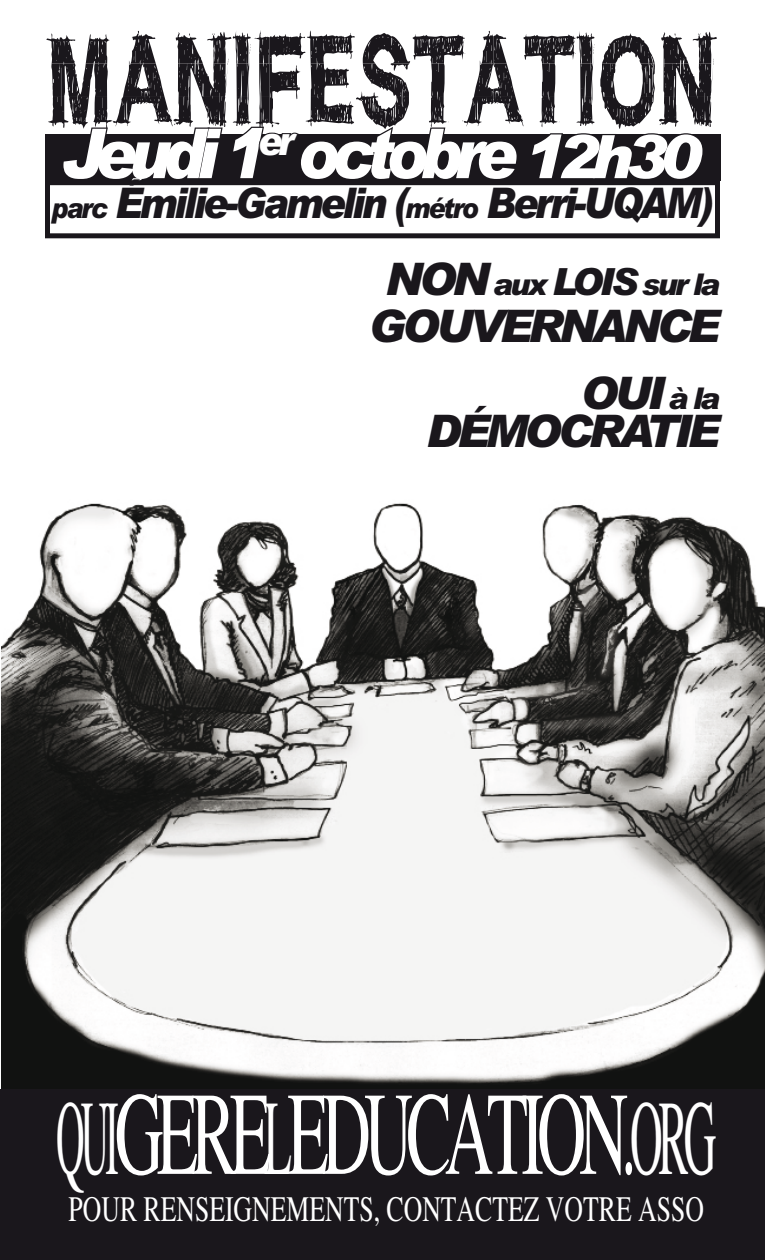
<style>
.page{position:relative;width:765px;height:1260px;background:#fff}
.page>*{position:absolute;margin:0;border:0;box-sizing:border-box;transform-origin:0 0}
.t1{font:118.12px "Times";letter-spacing:-.1em;color:#fff;scale:.57 1}
.t2{font:italic 900 69px "Arial";letter-spacing:-.12em;color:#fff;scale:.91 1}
.t3{font:italic 900 45px/67.5px "Arial";letter-spacing:-.09em;color:#1a171c;text-align:right}
.t4{font:italic 900 42.25px "Arial";letter-spacing:-.08em;color:#1a171c;scale:.9 1}
.t5{font:35.75px "Times";color:#fff;scale:.72 1}
.t6{font:italic 900 30px "Arial";letter-spacing:-.09em;color:#1a171c}
.s1{font-size:60px}
.s2{font-size:28.25px}
.s3{font-size:45px}
.s4{font-size:37.5px}
.s5{font-size:30px}
.s6{font-size:106.38px}
</style>
<div class="page">
<img style="left:2px;top:503px;width:763px;height:586px">
<img style="left:93px;top:97px;width:20px;height:27px">
<img style="left:48px;top:97px;width:41px;height:27px">
<img style="left:687px;top:97px;width:25px;height:27px">
<img style="left:661px;top:97px;width:18px;height:27px">
<img style="left:113px;top:97px;width:30px;height:27px">
<img style="left:143px;top:97px;width:518px;height:27px">
<img style="left:259px;top:30px;width:11px;height:29px">
<img style="left:698px;top:32px;width:19px;height:27px">
<img style="left:663px;top:32px;width:24px;height:27px">
<img style="left:603px;top:54px;width:51px;height:5px">
<img style="left:579px;top:31px;width:15px;height:28px">
<img style="left:524px;top:54px;width:50px;height:5px">
<img style="left:235px;top:31px;width:15px;height:28px">
<img style="left:213px;top:32px;width:16px;height:31px">
<img style="left:356px;top:97px;width:53px;height:27px">
<img style="left:270px;top:97px;width:10px;height:27px">
<img style="left:429px;top:97px;width:18px;height:27px">
<img style="left:464px;top:97px;width:30px;height:27px">
<img style="left:306px;top:100px;width:48px;height:24px">
<img style="left:296px;top:97px;width:62px;height:3px">
<img style="left:178px;top:32px;width:25px;height:31px">
<img style="left:131px;top:31px;width:25px;height:32px">
<img style="left:86px;top:34px;width:22px;height:29px">
<img style="left:46px;top:33px;width:29px;height:30px">
<img style="left:228px;top:59px;width:486px;height:4px">
<img style="left:105px;top:33px;width:594px;height:21px">
<img style="left:482px;top:31px;width:33px;height:32px">
<img style="left:51px;top:63px;width:660px;height:34px">
<img style="left:138px;top:63px;width:575px;height:24px">
<img style="left:430px;top:34px;width:35px;height:29px">
<img style="left:270px;top:33px;width:160px;height:30px">
<div style="left:1px;top:1089px;width:764px;height:171px;background:#1a171c"></div>
<svg style="left:49px;top:124px;width:666px;height:56px"></svg>
<div style="left:45px;top:180px;width:675px;height:58px;border:5px solid #1a171c"></div>
<h2 class="t2" style="left:64px;top:114px;width:702px">Jeudi 1<sup>er</sup> octobre <span class="s1">12h30</span></h2>
<p class="t4" style="left:52px;top:179px;width:737px"><span class="s2">parc</span> Émilie-Gamelin (<span class="s2">métro</span> Berri-UQAM)</p>
<p class="t6" style="left:385px;top:267px;width:336px"><span class="s3">NON</span> aux <span class="s4">LOIS</span> sur la</p>
<p class="t3" style="left:369px;top:292px;width:353px">GOUVERNANCE<br>OUI <span class="s5">à la</span></p>
<p class="t3" style="left:426px;top:397px;width:295px">DÉMOCRATIE</p>
<h1 class="t1" style="left:56px;top:1091px;width:1160px"><span class="s6">QUI</span>GERE<span class="s6">L</span>EDUCATION.<span class="s6">ORG</span></h1>
<p class="t5" style="left:69px;top:1196px;width:884px">POUR RENSEIGNEMENTS, CONTACTEZ VOTRE ASSO</p>
</div>
